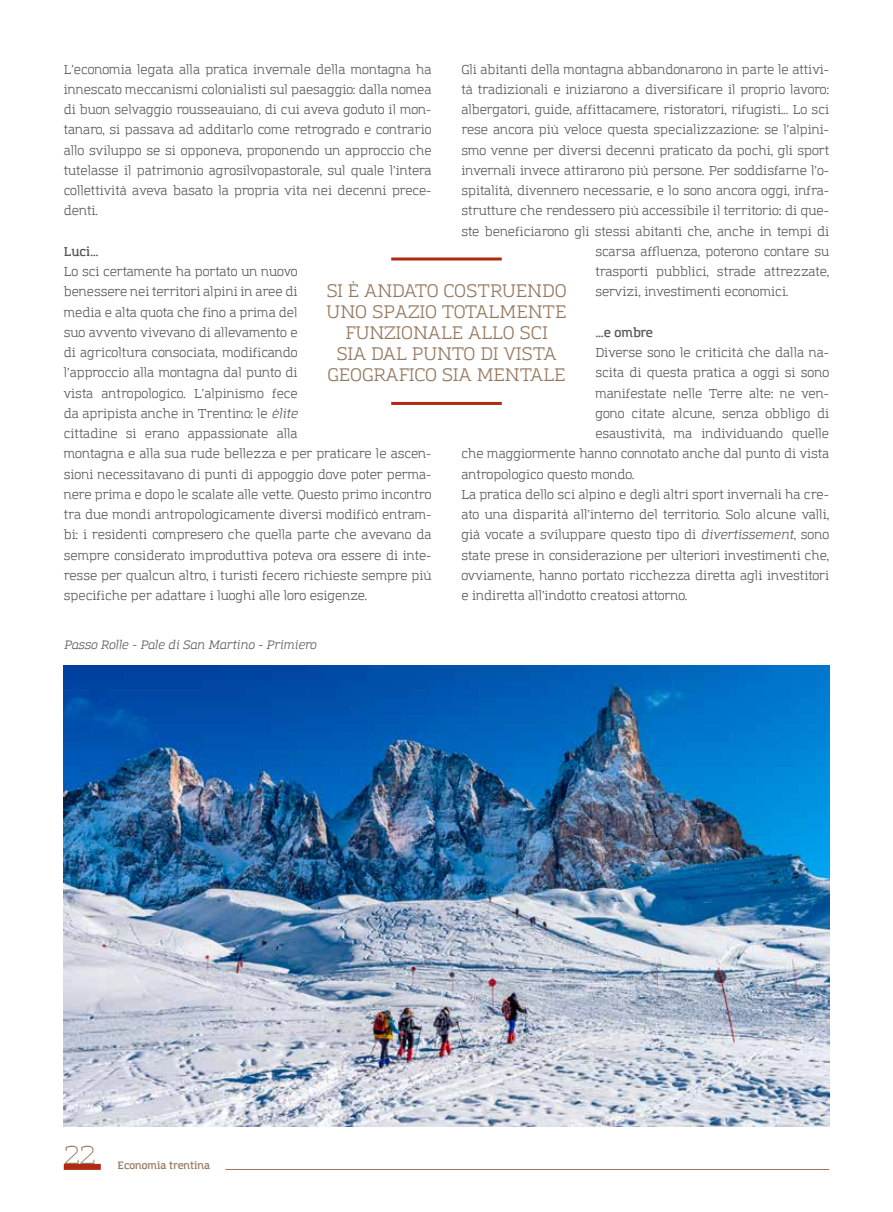
<style>
.page{position:relative;width:893px;height:1212px;background:#fff}
.page>*{position:absolute;margin:0;border:0;box-sizing:border-box;transform-origin:0 0}
.t1{font:300 25.5px "Amazing Grotesk";color:#95785e}
.t2{font:18px/21px "Amazing Grotesk";color:#95785e;text-align:center}
.t3{font:12.75px/20.2px "Amazing Grotesk";color:#575756;text-align:justify}
.t4{font:600 12.75px "Amazing Grotesk";color:#575756}
.t5{font:italic 12px "Amazing Grotesk";color:#575756}
.t6{font:600 10.5px "Amazing Grotesk";color:#95785e}
.s1{font-style:italic}
</style>
<div class="page">
<div style="left:64px;top:1164px;width:37px;height:6px;background:#b02912"></div>
<hr style="left:225px;top:1169px;width:604px;height:1px;background:#95785e">
<img style="left:64px;top:665px;width:765px;height:462px">
<hr style="left:391px;top:257px;width:111px;height:3px;background:#b02912">
<hr style="left:391px;top:402px;width:111px;height:3px;background:#b02912">
<p class="t3" style="left:461px;top:59px;width:369px">Gli abitanti della montagna abbandonarono in parte le attivi-</p>
<p class="t3" style="left:461px;top:79px;width:369px">tà tradizionali e iniziarono a diversificare il proprio lavoro:</p>
<p class="t3" style="left:461px;top:100px;width:369px">albergatori, guide, affittacamere, ristoratori, rifugisti... Lo sci</p>
<p class="t3" style="left:461px;top:120px;width:369px">rese ancora più veloce questa specializzazione: se l’alpini-</p>
<p class="t3" style="left:461px;top:140px;width:369px">smo venne per diversi decenni praticato da pochi, gli sport</p>
<p class="t3" style="left:461px;top:160px;width:369px">invernali invece attirarono più persone. Per soddisfarne l’o-</p>
<p class="t3" style="left:461px;top:181px;width:369px">spitalità, divennero necessarie, e lo sono ancora oggi, infra-</p>
<p class="t3" style="left:461px;top:201px;width:369px">strutture che rendessero più accessibile il territorio: di que-</p>
<p class="t3" style="left:461px;top:221px;width:369px">ste beneficiarono gli stessi abitanti che, anche in tempi di</p>
<p class="t3" style="left:595px;top:241px;width:235px">scarsa affluenza, poterono contare su</p>
<p class="t3" style="left:595px;top:262px;width:235px">trasporti pubblici, strade attrezzate,</p>
<p class="t3" style="left:595px;top:282px;width:195px">servizi, investimenti economici.</p>
<p class="t4" style="left:595px;top:324px;width:59px">…e ombre</p>
<p class="t3" style="left:595px;top:343px;width:235px">Diverse sono le criticità che dalla na-</p>
<p class="t3" style="left:595px;top:363px;width:235px">scita di questa pratica a oggi si sono</p>
<p class="t3" style="left:595px;top:383px;width:235px">manifestate nelle Terre alte: ne ven-</p>
<p class="t3" style="left:595px;top:403px;width:235px">gono citate alcune, senza obbligo di</p>
<p class="t3" style="left:595px;top:424px;width:235px">esaustività, ma individuando quelle</p>
<p class="t3" style="left:461px;top:444px;width:369px">che maggiormente hanno connotato anche dal punto di vista</p>
<p class="t3" style="left:461px;top:464px;width:175px">antropologico questo mondo.</p>
<p class="t3" style="left:461px;top:484px;width:369px">La pratica dello sci alpino e degli altri sport invernali ha cre-</p>
<p class="t3" style="left:461px;top:505px;width:369px">ato una disparità all’interno del territorio. Solo alcune valli,</p>
<p class="t3" style="left:461px;top:525px;width:369px">già vocate a sviluppare questo tipo di <span class="s1">divertissement</span>, sono</p>
<p class="t3" style="left:461px;top:545px;width:369px">state prese in considerazione per ulteriori investimenti che,</p>
<p class="t3" style="left:461px;top:565px;width:369px">ovviamente, hanno portato ricchezza diretta agli investitori</p>
<p class="t3" style="left:461px;top:586px;width:228px">e indiretta all’indotto creatosi attorno.</p>
<p class="t3" style="left:64px;top:59px;width:369px">L’economia legata alla pratica invernale della montagna ha innescato meccanismi colonialisti sul paesaggio: dalla nomea di buon selvaggio rousseauiano, di cui aveva goduto il mon&shy;tanaro, si passava ad additarlo come retrogrado e contrario allo sviluppo se si opponeva, proponendo un approccio che tutelasse il patrimonio agrosilvopastorale, sul quale l’intera collettività aveva basato la propria vita nei decenni prece&shy;denti.</p>
<p class="t4" style="left:64px;top:244px;width:36px">Luci…</p>
<p class="t3" style="left:64px;top:262px;width:369px;text-align:left">Lo sci certamente ha portato un nuovo<br>benessere nei territori alpini in aree di<br>media e alta quota che fino a prima del<br>suo avvento vivevano di allevamento e<br>di agricoltura consociata, modificando<br>l’approccio alla montagna dal punto di<br>vista antropologico. L’alpinismo fece<br>da apripista anche in Trentino: le <span class="s1">élite<br></span>cittadine si erano appassionate alla<br>montagna e alla sua rude bellezza e per praticare le ascen&shy;sioni necessitavano di punti di appoggio dove poter perma&shy;nere prima e dopo le scalate alle vette. Questo primo incontro tra due mondi antropologicamente diversi modificò entram&shy;bi: i residenti compresero che quella parte che avevano da sempre considerato improduttiva poteva ora essere di inte&shy;resse per qualcun altro, i turisti fecero richieste sempre più specifiche per adattare i luoghi alle loro esigenze.</p>
<h2 class="t2" style="left:326px;top:280px;width:242px">SI È ANDATO COSTRUENDO<br>UNO SPAZIO TOTALMENTE<br>FUNZIONALE ALLO SCI<br>SIA DAL PUNTO DI VISTA<br>GEOGRAFICO SIA MENTALE</h2>
<p class="t5" style="left:64px;top:637px;width:254px">Passo Rolle - Pale di San Martino - Primiero</p>
<h1 class="t1" style="left:64px;top:1140px;width:33px">22</h1>
<p class="t6" style="left:118px;top:1159px;width:94px">Economia trentina</p>
</div>
